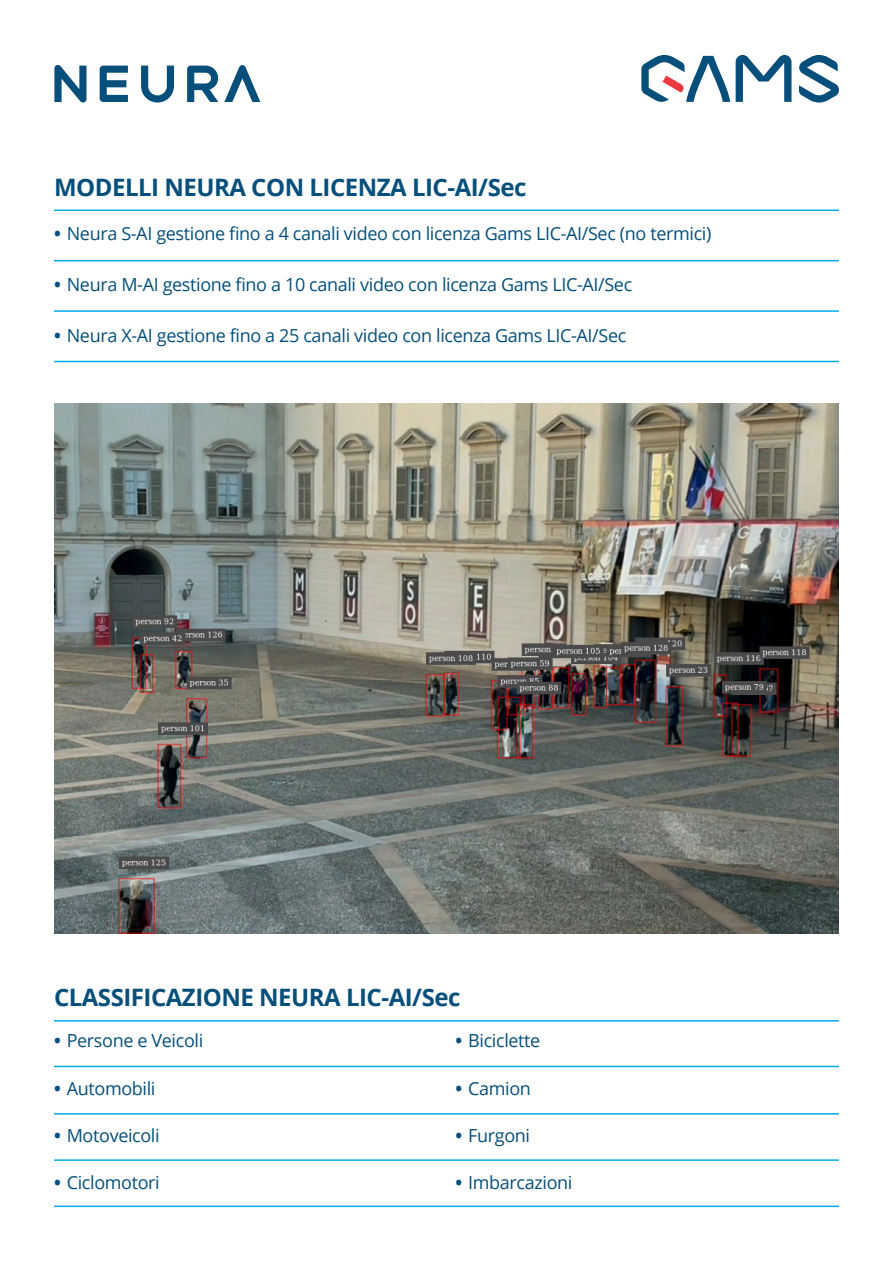
<style>
.page{position:relative;width:893px;height:1263px;background:#fff}
.page>*{position:absolute;margin:0;border:0;box-sizing:border-box;transform-origin:0 0}
.t1{font:700 52.5px "Havelock Titling";letter-spacing:-.05em;color:#054f7a}
.t2{font:700 24px "Open Sans";letter-spacing:-.02em;color:#054f7a}
.t3{font:18px "Open Sans";letter-spacing:-.02em;color:#054f7a}
.s1{font-weight:700}
</style>
<div class="page">
<hr style="left:54px;top:1159px;width:785px;height:2px;background:#00aeef">
<hr style="left:54px;top:1205px;width:785px;height:2px;background:#00aeef">
<hr style="left:54px;top:1113px;width:785px;height:1px;background:#00aeef">
<hr style="left:54px;top:1066px;width:785px;height:1px;background:#00aeef">
<hr style="left:54px;top:1020px;width:785px;height:1px;background:#00aeef">
<hr style="left:54px;top:310px;width:785px;height:2px;background:#00aeef">
<hr style="left:54px;top:260px;width:785px;height:1px;background:#00aeef">
<hr style="left:54px;top:210px;width:785px;height:1px;background:#00aeef">
<hr style="left:54px;top:361px;width:785px;height:1px;background:#00aeef">
<img style="left:54px;top:404px;width:785px;height:529px">
<svg style="left:736px;top:55px;width:55px;height:47px"></svg>
<svg style="left:641px;top:55px;width:89px;height:47px"></svg>
<svg style="left:799px;top:55px;width:40px;height:48px"></svg>
<h1 class="t1" style="left:47px;top:40px;width:220px">NEURA</h1>
<h2 class="t2" style="left:54px;top:170px;width:474px">MODELLI NEURA CON LICENZA LIC-AI/Sec</h2>
<p class="t3" style="left:54px;top:221px;width:659px"><span class="s1">•</span> Neura S-AI gestione fino a 4 canali video con licenza Gams LIC-AI/Sec (no termici)</p>
<p class="t3" style="left:54px;top:272px;width:580px"><span class="s1">•</span> Neura M-AI gestione fino a 10 canali video con licenza Gams LIC-AI/Sec</p>
<p class="t3" style="left:54px;top:323px;width:574px"><span class="s1">•</span> Neura X-AI gestione fino a 25 canali video con licenza Gams LIC-AI/Sec</p>
<h2 class="t2" style="left:54px;top:980px;width:408px">CLASSIFICAZIONE NEURA LIC-AI/Sec</h2>
<p class="t3" style="left:54px;top:1028px;width:151px"><span class="s1">•</span> Persone e Veicoli</p>
<p class="t3" style="left:54px;top:1076px;width:103px"><span class="s1">•</span> Automobili</p>
<p class="t3" style="left:54px;top:1123px;width:107px"><span class="s1">•</span> Motoveicoli</p>
<p class="t3" style="left:54px;top:1170px;width:107px"><span class="s1">•</span> Ciclomotori</p>
<p class="t3" style="left:455px;top:1028px;width:86px"><span class="s1">•</span> Biciclette</p>
<p class="t3" style="left:455px;top:1076px;width:77px"><span class="s1">•</span> Camion</p>
<p class="t3" style="left:455px;top:1123px;width:76px"><span class="s1">•</span> Furgoni</p>
<p class="t3" style="left:455px;top:1170px;width:118px"><span class="s1">•</span> Imbarcazioni</p>
</div>
